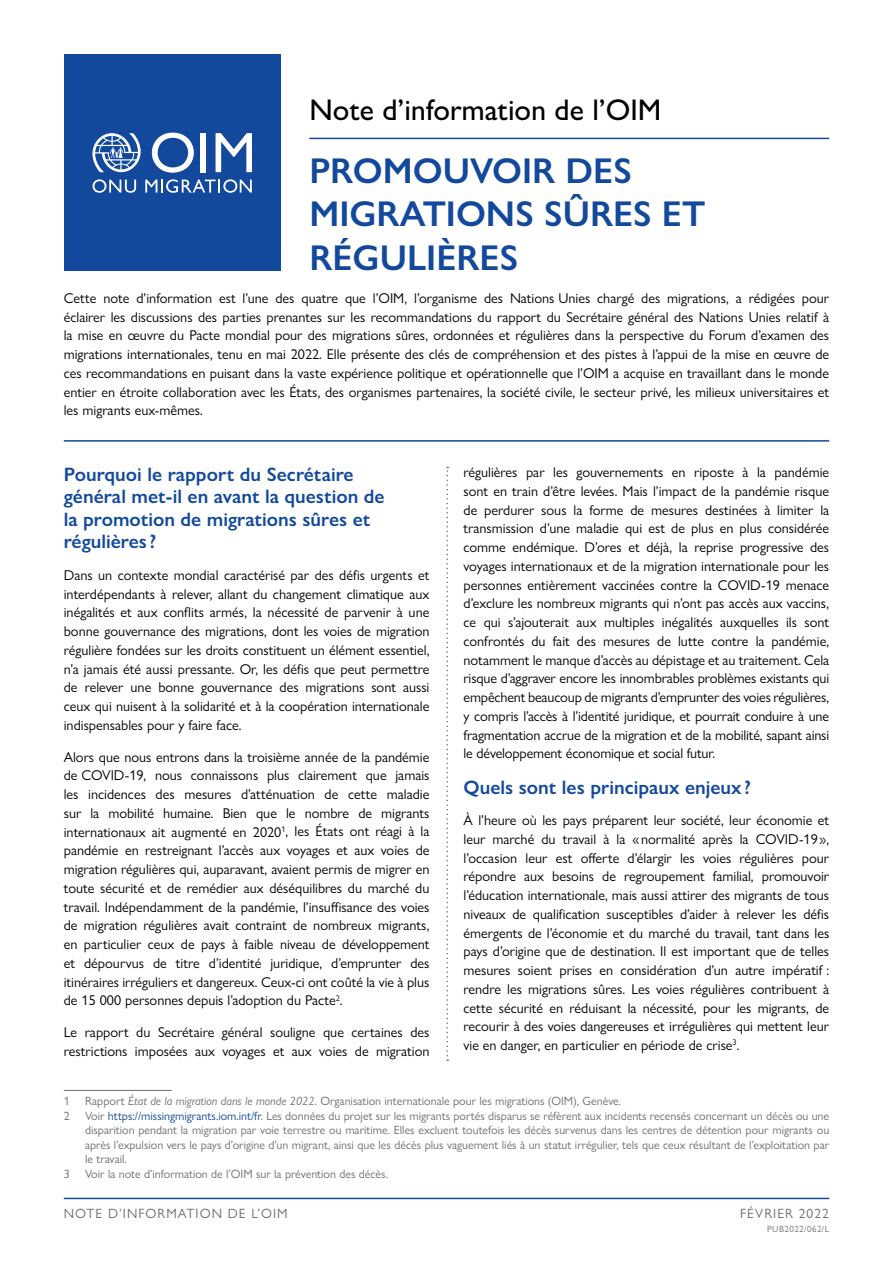
<style>
.page{position:relative;width:893px;height:1263px;background:#fff}
.page>*{position:absolute;margin:0;border:0;box-sizing:border-box;transform-origin:0 0}
.t1{font:600 36px/43.2px "Gill Sans Nova";color:#13499c}
.t2{font:500 30px "Gill Sans Nova";color:#000}
.t3{font:600 19.5px/22.5px "Gill Sans Nova";color:#13499c}
.t4{font:14.25px/18.8px "Gill Sans Nova";color:#000;text-align:justify}
.t5{font:13.5px "Gill Sans Nova";letter-spacing:.075em;color:#6d6e71}
.t6{font:12px/14.4px "Gill Sans Nova";color:#6d6e71;text-align:justify}
.t7{font:9px "Gill Sans Nova";letter-spacing:.05em;color:#6d6e71}
.s1{font-style:italic}
.s2{color:#13499c}
</style>
<div class="page">
<hr style="left:64px;top:1198px;width:765px;height:1px;background:#13499c">
<div style="left:64px;top:54px;width:217px;height:217px;background:#13499c"></div>
<hr style="left:64px;top:1090px;width:108px;height:1px;background:#6d6e71">
<svg style="left:446px;top:467px;width:2px;height:594px"></svg>
<hr style="left:309px;top:138px;width:520px;height:1px;background:#13499c">
<hr style="left:64px;top:440px;width:765px;height:2px;background:#13499c">
<svg style="left:152px;top:133px;width:42px;height:40px"></svg>
<div style="left:200px;top:133px;width:6px;height:39px;background:#fff"></div>
<svg style="left:216px;top:133px;width:36px;height:39px"></svg>
<svg style="left:93px;top:179px;width:43px;height:14px"></svg>
<svg style="left:145px;top:179px;width:107px;height:14px"></svg>
<svg style="left:92px;top:133px;width:49px;height:39px"></svg>
<h2 class="t2" style="left:309px;top:91px;width:354px">Note d’information de l’OIM</h2>
<h1 class="t1" style="left:309px;top:149px;width:398px">PROMOUVOIR DES<br>MIGRATIONS SÛRES ET<br>RÉGULIÈRES</h1>
<p class="t4" style="left:64px;top:288px;width:767px">Cette note d’information est l’une des quatre que l’OIM, l’organisme des Nations Unies chargé des migrations, a rédigées pour éclairer les discussions des parties prenantes sur les recommandations du rapport du Secrétaire général des Nations Unies relatif à la mise en œuvre du Pacte mondial pour des migrations sûres, ordonnées et régulières dans la perspective du Forum d’examen des migrations internationales, tenu en mai 2022. Elle présente des clés de compréhension et des pistes à l’appui de la mise en œuvre de ces recommandations en puisant dans la vaste expérience politique et opérationnelle que l’OIM a acquise en travaillant dans le monde entier en étroite collaboration avec les États, des organismes partenaires, la société civile, le secteur privé, les milieux universitaires et les migrants eux-mêmes.</p>
<p class="t4" style="left:463px;top:463px;width:367px">régulières par les gouvernements en riposte à la pandémie sont en train d’être levées. Mais l’impact de la pandémie risque de perdurer sous la forme de mesures destinées à limiter la transmission d’une maladie qui est de plus en plus considérée comme endémique. D’ores et déjà, la reprise progressive des voyages internationaux et de la migration internationale pour les personnes entièrement vaccinées contre la COVID-19 menace d’exclure les nombreux migrants qui n’ont pas accès aux vaccins, ce qui s’ajouterait aux multiples inégalités auxquelles ils sont confrontés du fait des mesures de lutte contre la pandémie, notamment le manque d’accès au dépistage et au traitement. Cela risque d’aggraver encore les innombrables problèmes existants qui empêchent beaucoup de migrants d’emprunter des voies régulières, y compris l’accès à l’identité juridique, et pourrait conduire à une fragmentation accrue de la migration et de la mobilité, sapant ainsi le développement économique et social futur.</p>
<h3 class="t3" style="left:463px;top:776px;width:289px">Quels sont les principaux enjeux?</h3>
<p class="t4" style="left:463px;top:811px;width:367px">À l’heure où les pays préparent leur société, leur économie et leur marché du travail à la « normalité après la COVID-19», l’occasion leur est offerte d’élargir les voies régulières pour répondre aux besoins de regroupement familial, promouvoir l’éducation internationale, mais aussi attirer des migrants de tous niveaux de qualification susceptibles d’aider à relever les défis émergents de l’économie et du marché du travail, tant dans les pays d’origine que de destination. Il est important que de telles mesures soient prises en considération d’un autre impératif : rendre les migrations sûres. Les voies régulières contribuent à cette sécurité en réduisant la nécessité, pour les migrants, de recourir à des voies dangereuses et irrégulières qui mettent leur vie en danger, en particulier en période de crise<sup>3</sup>.</p>
<h3 class="t3" style="left:64px;top:463px;width:322px">Pourquoi le rapport du Secrétaire général met‑il en avant la question de la promotion de migrations sûres et régulières ?</h3>
<p class="t4" style="left:64px;top:566px;width:367px">Dans un contexte mondial caractérisé par des défis urgents et interdépendants à relever, allant du changement climatique aux inégalités et aux conflits armés, la nécessité de parvenir à une bonne gouvernance des migrations, dont les voies de migration régulière fondées sur les droits constituent un élément essentiel, n’a jamais été aussi pressante. Or, les défis que peut permettre de relever une bonne gouvernance des migrations sont aussi ceux qui nuisent à la solidarité et à la coopération internationale indispensables pour y faire face.</p>
<p class="t4" style="left:64px;top:747px;width:367px">Alors que nous entrons dans la troisième année de la pandémie de COVID-19, nous connaissons plus clairement que jamais les incidences des mesures d’atténuation de cette maladie sur la mobilité humaine. Bien que le nombre de migrants internationaux ait augmenté en 2020<sup>1</sup>, les États ont réagi à la pandémie en restreignant l’accès aux voyages et aux voies de migration régulières qui, auparavant, avaient permis de migrer en toute sécurité et de remédier aux déséquilibres du marché du travail. Indépendamment de la pandémie, l’insuffisance des voies de migration régulières avait contraint de nombreux migrants, en particulier ceux de pays à faible niveau de développement et dépourvus de titre d’identité juridique, d’emprunter des itinéraires irréguliers et dangereux. Ceux-ci ont coûté la vie à plus de 15 000 personnes depuis l’adoption du Pacte<sup>2</sup>.</p>
<p class="t4" style="left:64px;top:1022px;width:367px">Le rapport du Secrétaire général souligne que certaines des restrictions imposées aux voyages et aux voies de migration</p>
<p class="t6" style="left:64px;top:1094px;width:7px">1</p>
<p class="t6" style="left:85px;top:1094px;width:538px">Rapport <span class="s1">État de la migration dans le monde 2022</span>. Organisation internationale pour les migrations (OIM), Genève.</p>
<p class="t6" style="left:64px;top:1108px;width:7px">2</p>
<p class="t6" style="left:85px;top:1108px;width:746px">Voir <span class="s2">https://missingmigrants.iom.int/fr</span>. Les données du projet sur les migrants portés disparus se réfèrent aux incidents recensés concernant un décès ou une disparition pendant la migration par voie terrestre ou maritime. Elles excluent toutefois les décès survenus dans les centres de détention pour migrants ou après l’expulsion vers le pays d’origine d’un migrant, ainsi que les décès plus vaguement liés à un statut irrégulier, tels que ceux résultant de l’exploitation par le travail.</p>
<p class="t6" style="left:64px;top:1166px;width:7px">3</p>
<p class="t6" style="left:85px;top:1166px;width:304px">Voir la note d’information de l’OIM sur la prévention des décès.</p>
<p class="t5" style="left:64px;top:1205px;width:225px">NOTE D’INFORMATION DE L’OIM</p>
<p class="t5" style="left:740px;top:1205px;width:90px">FÉVRIER 2022</p>
<p class="t7" style="left:767px;top:1224px;width:64px">PUB2022/062/L</p>
</div>
